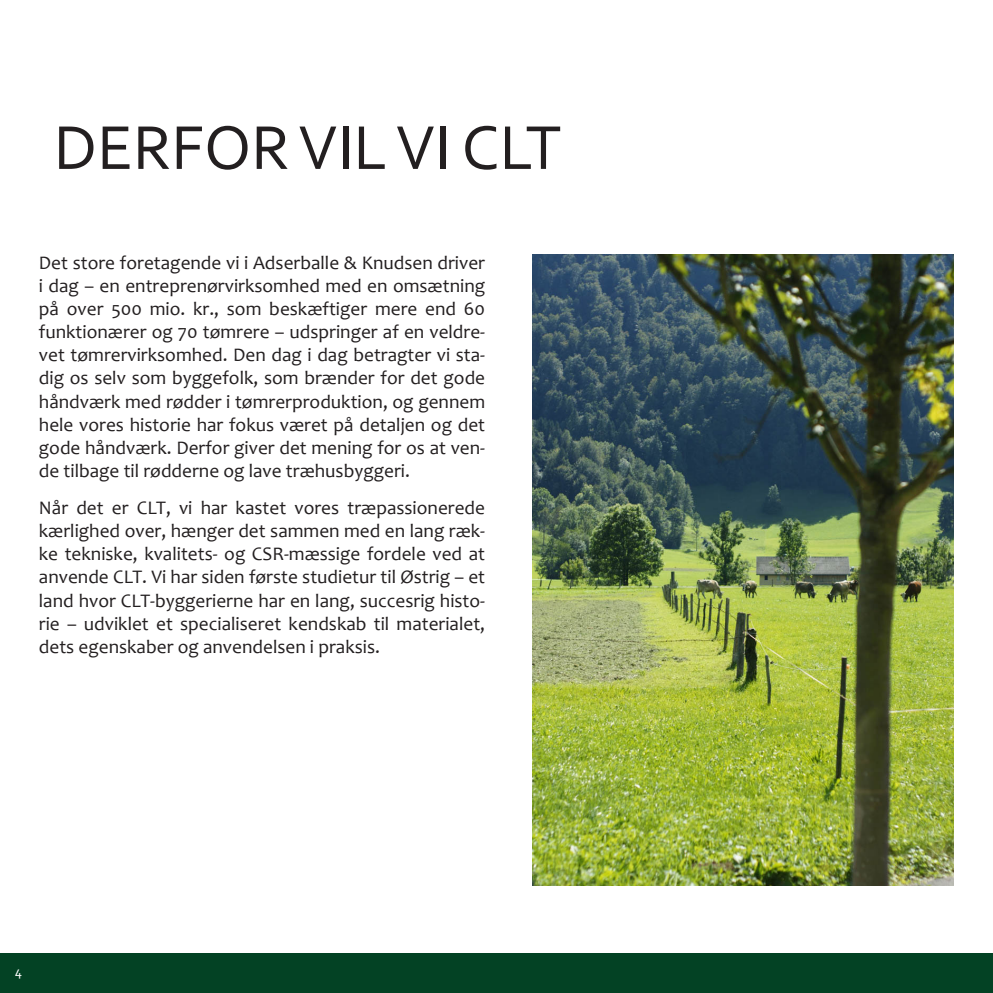
<style>
.page{position:relative;width:993px;height:993px;background:#fff}
.page>*{position:absolute;margin:0;border:0;box-sizing:border-box;transform-origin:0 0}
.t1{font:64.75px "Corbel";color:#231f20}
.t2{font:19.25px/23.1px "Candara";color:#231f20;text-align:justify}
.t3{font:14px "Corbel";color:#fff}
</style>
<div class="page">
<div style="left:0;top:952px;width:992px;height:40px;background:#034224"></div>
<img style="left:532px;top:255px;width:420px;height:630px">
<p class="t1" style="left:54px;top:107px;width:509px">DERFOR VIL VI CLT</p>
<p class="t2" style="left:39px;top:251px;width:447px">Det store foretagende vi i Adserballe &amp; Knudsen driver i dag – en entreprenørvirksomhed med en omsætning på over 500 mio. kr., som beskæftiger mere end 60 funktionærer og 70 tømrere – udspringer af en veldre&shy;vet tømrervirksomhed. Den dag i dag betragter vi sta&shy;dig os selv som byggefolk, som brænder for det gode håndværk med rødder i tømrerproduktion, og gennem hele vores historie har fokus været på detaljen og det gode håndværk. Derfor giver det mening for os at ven&shy;de tilbage til rødderne og lave træhusbyggeri.</p>
<p class="t2" style="left:39px;top:496px;width:447px">Når det er CLT, vi har kastet vores træpassionerede kærlighed over, hænger det sammen med en lang ræk&shy;ke tekniske, kvalitets- og CSR-mæssige fordele ved at anvende CLT. Vi har siden første studietur til Østrig – et land hvor CLT-byggerierne har en lang, succesrig histo&shy;rie – udviklet et specialiseret kendskab til materialet, dets egenskaber og anvendelsen i praksis.</p>
<p class="t3" style="left:15px;top:962px;width:9px">4</p>
</div>
